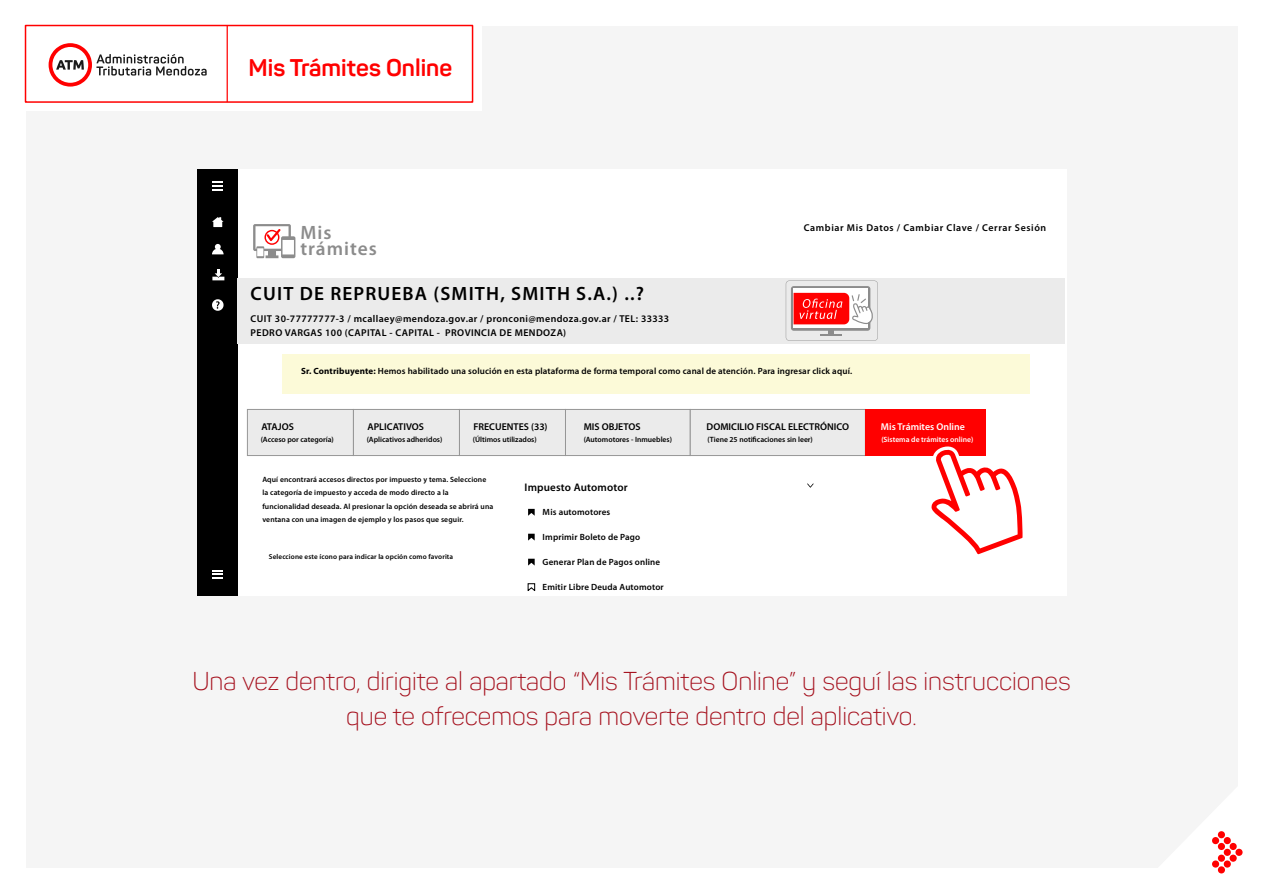
<style>
.page{position:relative;width:1263px;height:893px;background:#fff}
.page>*{position:absolute;margin:0;border:0;box-sizing:border-box;transform-origin:0 0}
.t1{font:300 25.5px/34.5px "Panton";color:#a5101d;text-align:center}
.t2{font:700 23.85px "Panton";color:#f00}
.t3{font:600 19.35px "Myriad Pro";letter-spacing:.06em;color:#000}
.t4{font:600 19.35px/16px "Myriad Pro";letter-spacing:.05em;color:#8c8c8c}
.t5{font:600 11.1px "Myriad Pro";letter-spacing:.015em;color:#000}
.t6{font:600 9.9px/14px "Myriad Pro";letter-spacing:.04em;color:#000}
.t7{font:600 9.9px "Myriad Pro";color:#000}
.t8{font:600 9.9px "Myriad Pro";letter-spacing:.06em;color:#000}
.t9{font:600 9.9px "Myriad Pro";color:#fff}
.t10{font:600 9px "Myriad Pro";letter-spacing:.015em;color:#000}
.t11{font:600 7.65px/13.4px "Myriad Pro";letter-spacing:.015em;color:#000}
.t12{font:600 7.65px "Myriad Pro";color:#fff}
.t13{font:600 7.2px "Myriad Pro";letter-spacing:.015em;color:#000}
.s1{font-weight:700}
</style>
<div class="page">
<div style="left:26px;top:26px;width:1211px;height:841px;background:#f5f5f5"></div>
<svg style="left:1212px;top:831px;width:31px;height:43px"></svg>
<div style="left:0;top:0;width:481px;height:111px;background:#fff"></div>
<svg style="left:49px;top:43px;width:158px;height:44px"></svg>
<hr style="left:227px;top:26px;width:1px;height:76px;background:#f00">
<div style="left:25px;top:25px;width:448px;height:78px;border:2px solid #f00"></div>
<div style="left:197px;top:169px;width:869px;height:427px;background:#fff"></div>
<div style="left:197px;top:169px;width:40px;height:427px;background:#000"></div>
<svg style="left:212px;top:270px;width:12px;height:10px"></svg>
<svg style="left:212px;top:299px;width:12px;height:12px"></svg>
<svg style="left:212px;top:217px;width:11px;height:10px"></svg>
<svg style="left:212px;top:244px;width:12px;height:10px"></svg>
<svg style="left:212px;top:181px;width:11px;height:9px"></svg>
<svg style="left:212px;top:570px;width:11px;height:9px"></svg>
<svg style="left:253px;top:224px;width:42px;height:34px"></svg>
<div style="left:237px;top:279px;width:827px;height:65px;background:#ebebeb"></div>
<div style="left:282px;top:354px;width:747px;height:40px;background:#fcfad8"></div>
<svg style="left:786px;top:281px;width:92px;height:60px"></svg>
<div style="left:247px;top:409px;width:107px;height:47px;background:#ebebeb;border:1px solid #969696"></div>
<div style="left:353px;top:409px;width:107px;height:47px;background:#ebebeb;border:1px solid #969696"></div>
<div style="left:459px;top:409px;width:107px;height:47px;background:#ebebeb;border:1px solid #969696"></div>
<div style="left:565px;top:409px;width:125px;height:47px;background:#ebebeb;border:1px solid #969696"></div>
<div style="left:690px;top:409px;width:176px;height:47px;background:#ebebeb;border:1px solid #969696"></div>
<div style="left:865px;top:409px;width:121px;height:47px;background:#f00"></div>
<svg style="left:528px;top:509px;width:7px;height:7px"></svg>
<svg style="left:528px;top:534px;width:7px;height:6px"></svg>
<svg style="left:528px;top:559px;width:7px;height:6px"></svg>
<svg style="left:527px;top:583px;width:8px;height:8px"></svg>
<svg style="left:807px;top:484px;width:7px;height:4px"></svg>
<svg style="left:931px;top:446px;width:92px;height:109px"></svg>
<h2 class="t2" style="left:248px;top:52px;width:205px">Mis Trámites Online</h2>
<h3 class="t4" style="left:300px;top:225px;width:78px">Mis trámites</h3>
<p class="t8" style="left:804px;top:222px;width:244px">Cambiar Mis Datos / Cambiar Clave / Cerrar Sesión</p>
<h3 class="t3" style="left:251px;top:282px;width:395px">CUIT DE REPRUEBA (SMITH, SMITH S.A.) ..?</h3>
<p class="t6" style="left:251px;top:312px;width:420px">CUIT 30-77777777-3 / mcallaey@mendoza.gov.ar / pronconi@mendoza.gov.ar / TEL: 33333<br>PEDRO VARGAS 100 (CAPITAL - CAPITAL - PROVINCIA DE MENDOZA)</p>
<p class="t10" style="left:301px;top:366px;width:553px"><span class="s1">Sr. Contribuyente:</span> Hemos habilitado una solución en esta plataforma de forma temporal como canal de atención. Para ingresar click aquí.</p>
<p class="t6" style="left:261px;top:420px;width:34px">ATAJOS</p>
<p class="t11" style="left:261px;top:433px;width:75px">(Acceso por categoría)</p>
<p class="t7" style="left:367px;top:421px;width:58px">APLICATIVOS</p>
<p class="t11" style="left:367px;top:433px;width:77px">(Aplicativos adheridos)</p>
<p class="t7" style="left:473px;top:421px;width:76px">FRECUENTES (33)</p>
<p class="t11" style="left:473px;top:433px;width:65px">(Últimos utilizados)</p>
<p class="t7" style="left:584px;top:421px;width:58px">MIS OBJETOS</p>
<p class="t11" style="left:584px;top:433px;width:90px">(Automotores - Inmuebles)</p>
<p class="t11" style="left:262px;top:473px;width:232px">Aquí encontrará accesos directos por impuesto y tema. Seleccione la categoría de impuesto y acceda de modo directo a la funcionalidad deseada. Al presionar la opción deseada se abrirá una ventana con una imagen de ejemplo y los pasos que seguir.</p>
<p class="t13" style="left:269px;top:552px;width:186px">Seleccione este ícono para indicar la opción como favorita</p>
<h3 class="t5" style="left:524px;top:481px;width:105px">Impuesto Automotor</h3>
<p class="t10" style="left:543px;top:507px;width:69px">Mis automotores</p>
<p class="t10" style="left:543px;top:532px;width:99px">Imprimir Boleto de Pago</p>
<p class="t10" style="left:543px;top:557px;width:119px">Generar Plan de Pagos online</p>
<p class="t10" style="left:543px;top:582px;width:123px">Emitir Libre Deuda Automotor</p>
<p class="t7" style="left:707px;top:421px;width:144px">DOMICILIO FISCAL ELECTRÓNICO</p>
<p class="t11" style="left:707px;top:433px;width:107px">(Tiene 25 notificaciones sin leer)</p>
<p class="t9" style="left:881px;top:421px;width:86px">Mis Trámites Online</p>
<p class="t12" style="left:881px;top:436px;width:94px">(Sistema de trámites online)</p>
<h1 class="t1" style="left:192px;top:664px;width:880px">Una vez dentro, dirigite al apartado “Mis Trámites Online” y seguí las instrucciones que te ofrecemos para moverte dentro del aplicativo.</h1>
</div>
